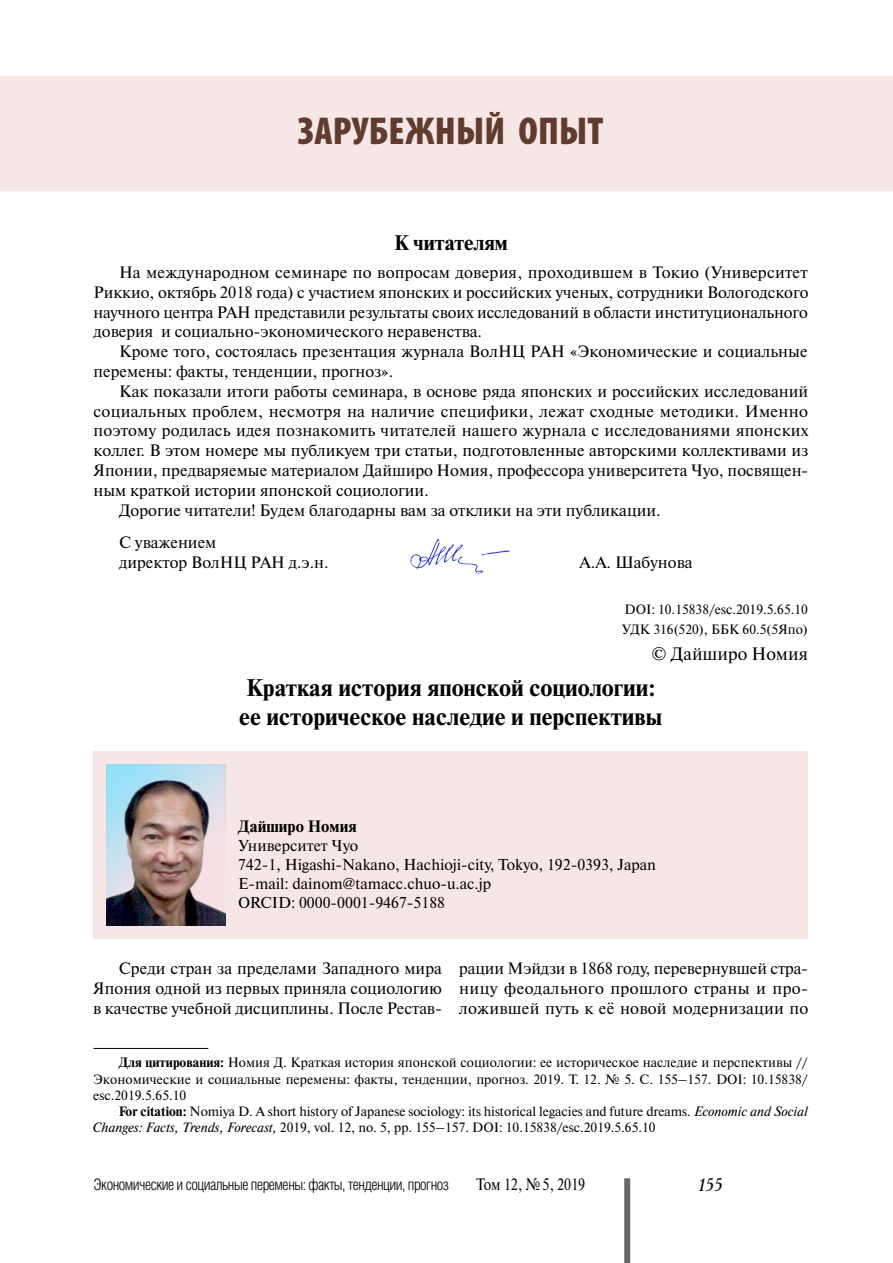
<style>
.page{position:relative;width:893px;height:1263px;background:#fff}
.page>*{position:absolute;margin:0;border:0;box-sizing:border-box;transform-origin:0 0}
.t1{font:900 condensed 39px "Myriad Pro";letter-spacing:.01em;color:#603c2f}
.t2{font:700 24px/28.8px "Newton C";color:#000}
.t3{font:700 21px "Newton C";color:#000}
.t4{font:18px "Newton C";color:#000}
.t5{font:italic 18px "Academy";color:#000}
.t6{font:16.5px/19.8px "Newton C";color:#000;text-align:justify}
.t7{font:16.5px "Newton C";color:#000;scale:.85 1}
.t8{font:700 16.5px "Newton C";color:#000}
.t9{font:15.75px/18.9px "Newton C";color:#000}
.t10{font:300 15.75px "Helios Cond";letter-spacing:-.03em;color:#000}
.t11{font:13.5px/16.2px "Newton C";color:#000}
.s1{font-weight:700}
.s2{font-style:italic}
</style>
<div class="page">
<div style="left:624px;top:1178px;width:6px;height:85px;background:#666"></div>
<hr style="left:94px;top:1048px;width:114px;height:1px;background:#000">
<div style="left:93px;top:752px;width:715px;height:187px;background:#f7e6e6"></div>
<div style="left:1px;top:76px;width:891px;height:114px;background:#f7e6e6"></div>
<div style="left:0;top:76px;width:893px;height:115px;border:2px solid #f7e6e6"></div>
<img style="left:106px;top:764px;width:119px;height:162px">
<img style="left:410px;top:539px;width:100px;height:35px">
<h1 class="t1" style="left:298px;top:106px;width:307px">ЗАРУБЕЖНЫЙ ОПЫТ</h1>
<p class="t3" style="left:394px;top:231px;width:115px">К читателям</p>
<p class="t6" style="left:94px;top:263px;width:716px;text-indent:26px">На международном семинаре по вопросам доверия, проходившем в Токио (Университет Риккио, октябрь 2018 года) с участием японских и российских ученых, сотрудники Вологодского научного центра РАН представили результаты своих исследований в области институционального доверия и социально-экономического неравенства.</p>
<p class="t6" style="left:94px;top:342px;width:716px;text-indent:26px">Кроме того, состоялась презентация журнала ВолНЦ РАН «Экономические и социальные перемены: факты, тенденции, прогноз».</p>
<p class="t6" style="left:119px;top:381px;width:691px">Как показали итоги работы семинара, в основе ряда японских и российских исследований</p>
<p class="t6" style="left:94px;top:401px;width:716px">социальных проблем, несмотря на наличие специфики, лежат сходные методики. Именно</p>
<p class="t6" style="left:94px;top:421px;width:717px">поэтому родилась идея познакомить читателей нашего журнала с исследованиями японских</p>
<p class="t6" style="left:94px;top:441px;width:716px">коллег. В этом номере мы публикуем три статьи, подготовленные авторскими коллективами из</p>
<p class="t6" style="left:94px;top:461px;width:716px">Японии, предваряемые материалом Дайширо Номия, профессора университета Чуо, посвящен-</p>
<p class="t6" style="left:94px;top:480px;width:337px">ным краткой истории японской социологии.</p>
<p class="t6" style="left:119px;top:500px;width:543px">Дорогие читатели! Будем благодарны вам за отклики на эти публикации.</p>
<p class="t6" style="left:119px;top:533px;width:211px">С уважением<br>директор ВолНЦ РАН д.э.н.</p>
<p class="t6" style="left:580px;top:552px;width:114px">А.А. Шабунова</p>
<p class="t11" style="left:622px;top:599px;width:188px;line-height:20.4px">DOI: 10.15838/esc.2019.5.65.10<br>УДК 316(520), ББК 60.5(5Япо)</p>
<p class="t4" style="left:651px;top:644px;width:158px">© Дайширо Номия</p>
<h2 class="t2" style="left:239px;top:674px;width:425px">Краткая история японской социологии: ее историческое наследие и перспективы</h2>
<p class="t8" style="left:238px;top:817px;width:120px">Дайширо Номия</p>
<p class="t9" style="left:238px;top:836px;width:419px">Университет Чуо<br>742-1, Higashi-Nakano, Hachioji-city, Tokyo, 192-0393, Japan Е-mail: dainom@tamacc.chuo-u.ac.jp<br>ORCID: 0000-0001-9467-5188</p>
<p class="t6" style="left:93px;top:958px;width:350px;text-indent:26px">Среди стран за пределами Западного мира Япония одной из первых приняла социологию в качестве учебной дисциплины. После Рестав-</p>
<p class="t6" style="left:459px;top:958px;width:351px">рации Мэйдзи в 1868 году, перевернувшей стра&shy;ницу феодального прошлого страны и про&shy;ложившей путь к её новой модернизации по</p>
<p class="t11" style="left:93px;top:1055px;width:716px;text-align:justify;text-indent:26px"><span class="s1">Для цитирования:</span> Номия Д. Краткая история японской социологии: ее историческое наследие и перспективы // Экономические и социальные перемены: факты, тенденции, прогноз. 2019. Т. 12. № 5. С. 155–157. DOI: 10.15838/ esc.2019.5.65.10</p>
<p class="t11" style="left:93px;top:1103px;width:716px;text-indent:26px"><span class="s1">For citation:</span> Nomiya D. A short history of Japanese sociology: its historical legacies and future dreams. <span class="s2">Economic and Social<br>Changes: Facts, Trends, Forecast,</span> 2019, vol. 12, no. 5, pp. 155–157. DOI: 10.15838/esc.2019.5.65.10</p>
<p class="t10" style="left:94px;top:1176px;width:357px">Экономические и социальные перемены: факты, тенденции, прогноз</p>
<p class="t7" style="left:476px;top:1175px;width:130px">Том 12, №5, 2019</p>
<p class="t5" style="left:698px;top:1174px;width:26px">155</p>
</div>
